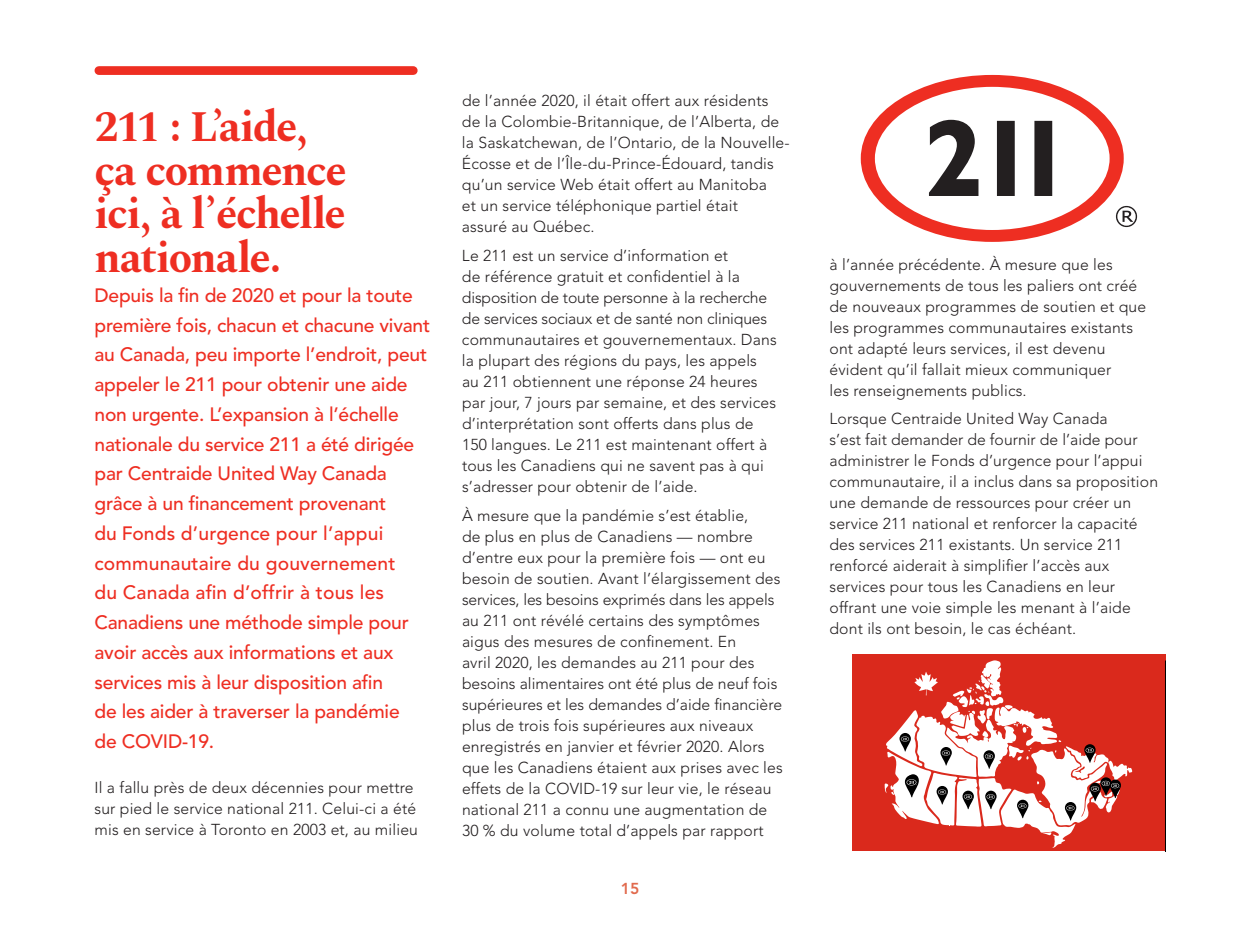
<style>
.page{position:relative;width:1260px;height:945px;background:#fff}
.page>*{position:absolute;margin:0;border:0;box-sizing:border-box;transform-origin:0 0}
.t1{font:700 43.75px/43.8px "Spectral";letter-spacing:-.035em;color:#ee2e22}
.t2{font:500 19.25px/29.8px "Avenir";letter-spacing:-.01em;color:#ee2e22}
.t3{font:300 15.75px/21px "Avenir";letter-spacing:.01em;color:#231f20}
.t4{font:800 15.75px "Avenir";color:#e16a4d}
</style>
<div class="page">
<div style="left:852px;top:654px;width:314px;height:197px;background:#da291c"></div>
<hr style="left:1165px;top:661px;width:1px;height:190px;background:#000">
<svg style="left:884px;top:660px;width:248px;height:188px"></svg>
<div style="left:99px;top:66px;width:314px;height:9px;background:#ee2e22"></div>
<svg style="left:861px;top:75px;width:276px;height:167px"></svg>
<p class="t1" style="left:94px;top:101px;width:254px">211 : L’aide, ça commence ici, à l’échelle nationale.</p>
<p class="t2" style="left:94px;top:281px;width:337px">Depuis la fin de 2020 et pour la toute première fois, chacun et chacune vivant au Canada, peu importe l’endroit, peut appeler le 211 pour obtenir une aide non urgente. L’expansion à l’échelle nationale du service 211 a été dirigée par Centraide United Way Canada grâce à un financement provenant<br>du Fonds d’urgence pour l’appui communautaire du gouvernement<br>du Canada afin d’offrir à tous les Canadiens une méthode simple pour avoir accès aux informations et aux services mis à leur disposition afin<br>de les aider à traverser la pandémie<br>de COVID-19.</p>
<p class="t3" style="left:94px;top:777px;width:325px">Il a fallu près de deux décennies pour mettre sur pied le service national 211. Celui-ci a été mis en service à Toronto en 2003 et, au milieu</p>
<p class="t3" style="left:462px;top:91px;width:329px">de l’année 2020, il était offert aux résidents de la Colombie-Britannique, de l’Alberta, de la Saskatchewan, de l’Ontario, de la Nouvelle-Écosse et de l’Île-du-Prince-Édouard, tandis qu’un service Web était offert au Manitoba<br>et un service téléphonique partiel était<br>assuré au Québec.</p>
<p class="t3" style="left:462px;top:245px;width:316px">Le 211 est un service d’information et<br>de référence gratuit et confidentiel à la disposition de toute personne à la recherche de services sociaux et de santé non cliniques communautaires et gouvernementaux. Dans la plupart des régions du pays, les appels au 211 obtiennent une réponse 24 heures par jour, 7 jours par semaine, et des services d’interprétation sont offerts dans plus de 150 langues. Le 211 est maintenant offert à tous les Canadiens qui ne savent pas à qui s’adresser pour obtenir de l’aide.</p>
<p class="t3" style="left:462px;top:505px;width:322px">À mesure que la pandémie s’est établie,<br>de plus en plus de Canadiens — nombre d’entre eux pour la première fois — ont eu besoin de soutien. Avant l’élargissement des services, les besoins exprimés dans les appels au 211 ont révélé certains des symptômes aigus des mesures de confinement. En<br>avril 2020, les demandes au 211 pour des besoins alimentaires ont été plus de neuf fois supérieures et les demandes d’aide financière plus de trois fois supérieures aux niveaux enregistrés en janvier et février 2020. Alors que les Canadiens étaient aux prises avec les effets de la COVID-19 sur leur vie, le réseau national 211 a connu une augmentation de 30 % du volume total d’appels par rapport</p>
<p class="t4" style="left:621px;top:879px;width:20px">15</p>
<p class="t3" style="left:830px;top:254px;width:318px">à l’année précédente. À mesure que les gouvernements de tous les paliers ont créé de nouveaux programmes de soutien et que les programmes communautaires existants ont adapté leurs services, il est devenu évident qu’il fallait mieux communiquer<br>les renseignements publics.</p>
<p class="t3" style="left:830px;top:409px;width:330px">Lorsque Centraide United Way Canada<br>s’est fait demander de fournir de l’aide pour administrer le Fonds d’urgence pour l’appui communautaire, il a inclus dans sa proposition une demande de ressources pour créer un service 211 national et renforcer la capacité des services 211 existants. Un service 211 renforcé aiderait à simplifier l’accès aux services pour tous les Canadiens en leur offrant une voie simple les menant à l’aide dont ils ont besoin, le cas échéant.</p>
</div>
